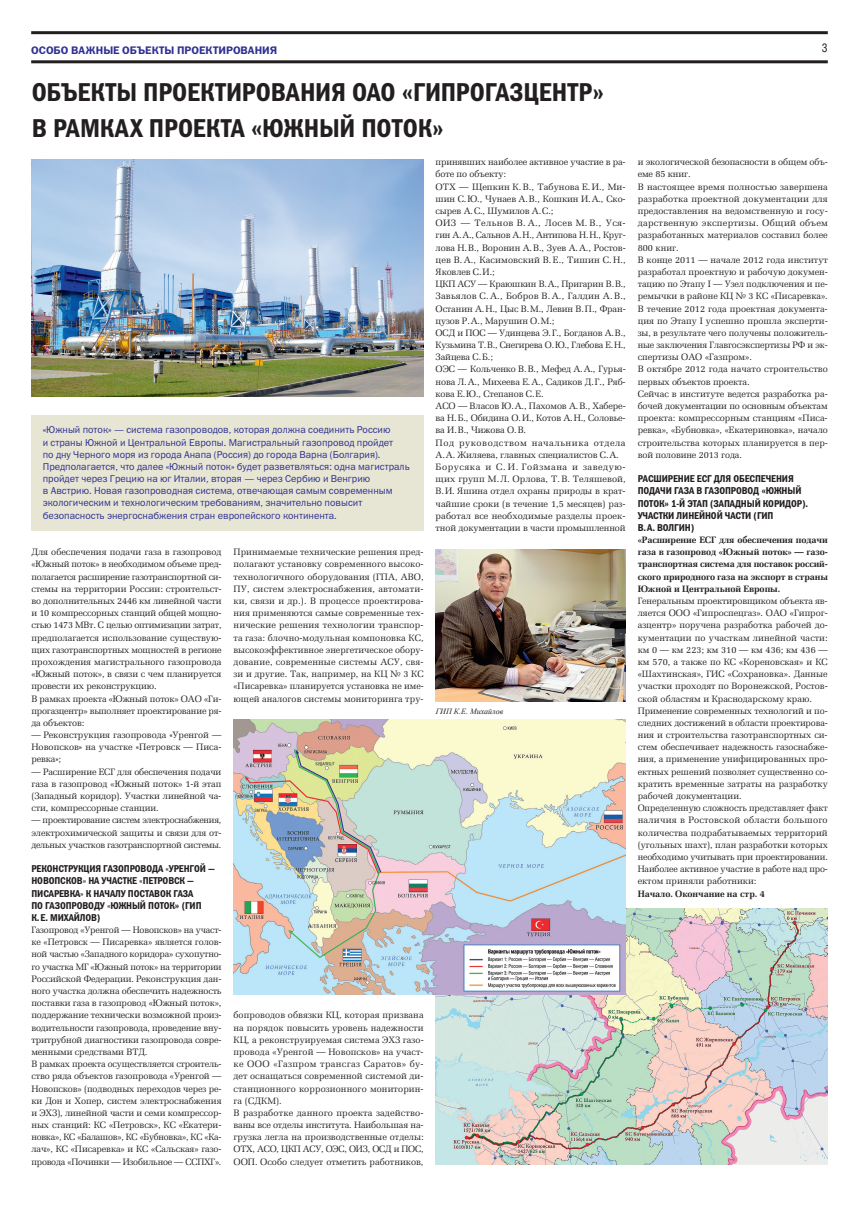
<style>
.page{position:relative;width:859px;height:1208px;background:#fff}
.page>*{position:absolute;margin:0;border:0;box-sizing:border-box;transform-origin:0 0}
.t1{font:26px/36px "Franklin Gothic Demi Cond C";letter-spacing:.005em;color:#231f20}
.t2{font:12px "Helios Cond";color:#231f20}
.t3{font:11px "Franklin Gothic Demi C";color:#2e3092}
.t4{font:10px/12.2px "Franklin Gothic Book C";color:#2e3092}
.t5{font:10px/12.2px "Franklin Gothic Demi Cond C";letter-spacing:-.01em;color:#231f20}
.t6{font:9.3px/12.2px "Zapf Elliptical 711 CBT";letter-spacing:-.005em;color:#231f20}
.t7{font:700 9.3px/12.2px "Zapf Elliptical 711 CBT";letter-spacing:-.01em;color:#231f20;text-align:justify}
.t8{font:italic 8px "Times New Roman";color:#231f20}
.s1{font-family:"Franklin Gothic Book C"}
</style>
<div class="page">
<hr style="left:31px;top:31px;width:797px;height:3px;background:#231f20">
<div style="left:31px;top:415px;width:393px;height:116px;background:#e7e5d4"></div>
<hr style="left:31px;top:60px;width:797px;height:3px;background:#231f20">
<img style="left:31px;top:159px;width:393px;height:238px">
<img style="left:435px;top:908px;width:393px;height:256px">
<img style="left:233px;top:719px;width:393px;height:275px">
<img style="left:435px;top:549px;width:191px;height:152px">
<p class="t3" style="left:31px;top:44px;width:248px">особо важные объекты проектирования</p>
<h1 class="t1" style="left:32px;top:74px;width:336px">Объекты проектирования ОАО</h1>
<h1 class="t1" style="left:32px;top:74px;width:574px;text-indent:370px">«Гипрогазцентр» в рамках проекта «Южный поток»</h1>
<p class="t2" style="left:822px;top:40px;width:7px">3</p>
<p class="t4" style="left:43px;top:424px;width:368px">«Южный поток» — система газопроводов, которая должна соединить Россию<br>и страны Южной и Центральной Европы. Магистральный газопровод пройдет<br>по дну Черного моря из города Анапа (Россия) до города Варна (Болгария).<br>Предполагается, что далее «Южный поток» будет разветвляться: одна магистраль пройдет через Грецию на юг Италии, вторая — через Сербию и Венгрию<br>в Австрию. Новая газопроводная система, отвечающая самым современным экологическим и технологическим требованиям, значительно повысит безопасность энергоснабжения стран европейского континента.</p>
<p class="t6" style="left:31px;top:546px;width:192px">Для обеспечения подачи газа в газопровод «Южный поток» в необходимом объеме пред‑ полагается расширение газотранспортной си‑ стемы на территории России: строительст‑ во дополнительных 2446 км линейной части и 10 компрессорных станций общей мощно‑ стью 1473 МВт. С целью оптимизации затрат, предполагается использование существую‑ щих газотранспортных мощностей в регионе прохождения магистрального газопровода «Южный поток», в связи с чем планируется провести их реконструкцию.<br>В рамках проекта «Южный поток» ОАО «Ги‑ прогазцентр» выполняет проектирование ря‑ да объектов:</p>
<p class="t6" style="left:31px;top:728px;width:192px;text-align:justify">— Реконструкция газопровода <span class="s1">«</span>Уренгой — Новопсков<span class="s1">»</span> на участке <span class="s1">«</span>Петровск — Писа‑ ревка<span class="s1">»</span>;</p>
<p class="t6" style="left:31px;top:765px;width:192px;text-align:justify">— Расширение ЕСГ для обеспечения подачи газа в газопровод «Южный поток» 1‑й этап (Западный коридор). Участки линейной ча‑ сти, компрессорные станции.</p>
<p class="t6" style="left:31px;top:814px;width:192px;text-align:justify">— проектирование систем электроснабжения, электрохимической защиты и связи для от‑ дельных участков газотранспортной системы.</p>
<p class="t5" style="left:31px;top:862px;width:185px">Реконструкция газопровода <span class="s1">«</span>Уренгой —<br>Новопсков<span class="s1">»</span> на участке <span class="s1">«</span>Петровск —<br>Писаревка<span class="s1">»</span> к началу поставок газа<br>по газопроводу <span class="s1">«</span>Южный поток» (ГИ П<br>К. Е. М ихайлов)</p>
<p class="t6" style="left:31px;top:923px;width:192px">Газопровод «Уренгой — Новопсков» на участ‑ ке «Петровск — Писаревка» является голов‑ ной частью «Западного коридора» сухопутно‑ го участка МГ «Южный поток» на территории Российской Федерации. Реконструкция дан‑ ного участка должна обеспечить надежность поставки газа в газопровод «Южный поток», поддержание технически возможной произ‑ водительности газопровода, проведение вну‑ тритрубной диагностики газопровода совре‑ менными средствами ВТД.<br>В рамках проекта осуществляется строитель‑ ство ряда объектов газопровода «Уренгой — Новопсков» (подводных переходов через ре‑ ки Дон и Хопер, систем электроснабжения и ЭХЗ), линейной части и семи компрессор‑ ных станций: КС «Петровск», КС «Екатери‑ новка», КС «Балашов», КС «Бубновка», КС «Ка‑ лач», КС «Писаревка» и КС «Сальская» газо‑ провода «Починки — Изобильное — ССПХГ».</p>
<p class="t6" style="left:234px;top:546px;width:192px;text-align:justify">Принимаемые технические решения пред‑ полагают установку современного высоко‑ технологичного оборудования (ГПА, АВО, ПУ, систем электроснабжения, автомати‑ ки, связи и др.). В процессе проектирова‑ ния применяются самые современные тех‑ нические решения технологии транспор‑ та газа: блочно-модульная компоновка КС, высокоэффективное энергетическое обору‑ дование, современные системы АСУ, свя‑ зи и другие. Так, например, на КЦ № 3 КС «Писаревка» планируется установка не име‑ ющей аналогов системы мониторинга тру‑</p>
<p class="t6" style="left:234px;top:1009px;width:192px">бопроводов обвязки КЦ, которая призвана на порядок повысить уровень надежности КЦ, а реконструируемая система ЭХЗ газо‑ провода «Уренгой — Новопсков» на участ‑ ке ООО «Газпром трансгаз Саратов» бу‑ дет оснащаться современной системой ди‑ станционного коррозионного мониторин‑ га (СДКМ).<br>В разработке данного проекта задейство‑ ваны все отделы института. Наибольшая на‑ грузка легла на производственные отделы:<br>ОТХ, АСО, ЦКП АСУ, ОЭС, ОИЗ, ОСД и ПОС, ООП. Особо следует отметить работников,</p>
<p class="t6" style="left:436px;top:156px;width:192px">принявших наиболее активное участие в ра‑ боте по объекту:<br>ОТХ — Щепкин К.В., Табунова Е.И., Ми‑ шин С.Ю., Чунаев А.В., Кошкин И.А., Ско‑ сырев А.С., Шумилов А.С.;<br>ОИЗ — Тельнов В. А., Лосев М. В., Уся‑ гин А.А., Сальнов А.Н., Антипова Н.Н., Круг‑ лова Н.В., Воронин А.В., Зуев А.А., Ростов‑ цев В.А., Касимовский В.Е., Тишин С.Н., Яковлев С.И.;<br>ЦКП АСУ — Краюшкин В.А., Пригарин В.В., Завьялов С. А., Бобров В. А., Галдин А.В., Останин А.Н., Цыс В.М., Левин В.П., Фран‑ цузов Р.А., Марушин О.М.;<br>ОСД и ПОС — Удинцева Э.Г., Богданов А.В., Кузьмина Т.В., Снегирева О.Ю., Глебова Е.Н., Зайцева С.Б.;<br>ОЭС — Кольченко В.В., Мефед А.А., Гурья‑ нова Л.А., Михеева Е.А., Садиков Д.Г., Ряб‑ кова Е.Ю., Степанов С.Е.<br>АСО — Власов Ю.А., Пахомов А.В., Хабере‑ ва Н.Б., Обидина О.И., Котов А.Н., Соловье‑ ва И.В., Чижова О.В.<br>Под руководством начальника отдела А.А. Жиляева, главных специалистов С.А.<br>Борусяка и С. И. Гойзмана и заведую‑ щих групп М.Л. Орлова, Т.В. Теляшевой, В.И. Яшина отдел охраны природы в крат‑ чайшие сроки (в течение 1,5 месяцев) раз‑ работал все необходимые разделы проек‑ тной документации в части промышленной</p>
<p class="t6" style="left:638px;top:156px;width:192px">и экологической безопасности в общем объ‑ еме 85 книг.<br>В настоящее время полностью завершена разработка проектной документации для предоставления на ведомственную и госу‑ дарственную экспертизы. Общий объем разработанных материалов составил более 800 книг.<br>В конце 2011 — начале 2012 года институт разработал проектную и рабочую докумен‑ тацию по Этапу I — Узел подключения и пе‑ ремычки в районе КЦ № 3 КС «Писаревка».<br>В течение 2012 года проектная документа‑ ция по Этапу I успешно прошла эксперти‑ зы, в результате чего получены положитель‑ ные заключения Главгосэкспертизы РФ и эк‑ спертизы ОАО «Газпром».<br>В октябре 2012 года начато строительство первых объектов проекта.<br>Сейчас в институте ведется разработка ра‑ бочей документации по основным объектам проекта: компрессорным станциям «Писа‑ ревка», «Бубновка», «Екатериновка», начало строительства которых планируется в пер‑ вой половине 2013 года.</p>
<p class="t5" style="left:638px;top:472px;width:172px">Расширение ЕСГ для обеспечения подачи газа в газопровод «Южный поток» 1‑й этап (Западный коридор).<br>Участки линейной части (ГИ П<br>В. А. Волгин)</p>
<p class="t7" style="left:638px;top:534px;width:192px">«Расширение ЕСГ для обеспечения подачи газа в газопровод «Южный поток» — газо&shy;транспортная система для поставок россий&shy;ского природного газа на экспорт в страны Южной и Центральной Европы.</p>
<p class="t6" style="left:638px;top:594px;width:192px">Генеральным проектировщиком объекта яв‑ ляется ООО «Гипроспецгаз». ОАО «Гипрог‑ азцентр» поручена разработка рабочей до‑ кументации по участкам линейной части: км 0 — км 223; км 310 — км 436; км 436 — км 570, а также по КС «Кореновская» и КС «Шахтинская», ГИС «Сохрановка». Данные участки проходят по Воронежской, Ростов‑ ской областям и Краснодарскому краю.<br>Применение современных технологий и по‑ следних достижений в области проектирова‑ ния и строительства газотранспортных си‑ стем обеспечивает надежность газоснабже‑ ния, а применение унифицированных про‑ ектных решений позволяет существенно со‑ кратить временные затраты на разработку рабочей документации.<br>Определенную сложность представляет факт наличия в Ростовской области большого количества подрабатываемых территорий (угольных шахт), план разработки которых необходимо учитывать при проектировании.<br>Наиболее активное участие в работе над про‑ ектом приняли работники:</p>
<p class="t7" style="left:638px;top:887px;width:129px">Начало. Окончание на стр. 4</p>
<p class="t8" style="left:436px;top:705px;width:69px">ГИП К.Е. Михайлов</p>
</div>
